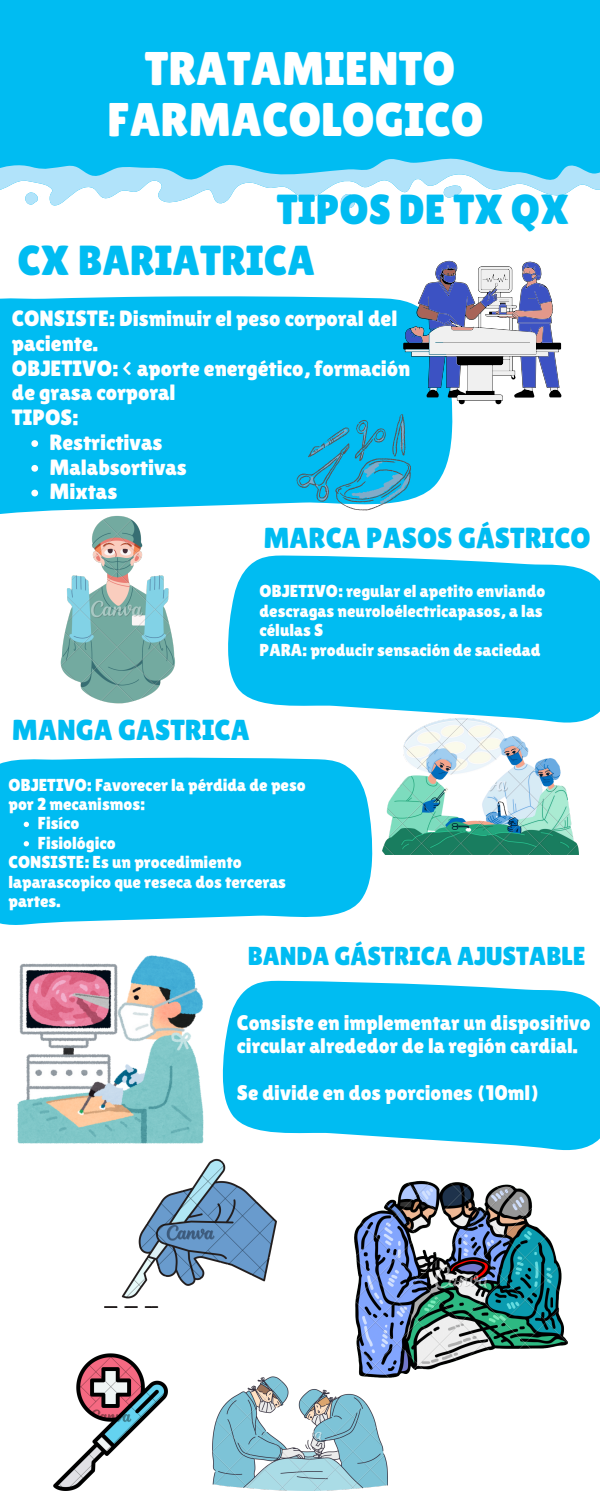
<style>
.page{position:relative;width:600px;height:1500px;background:#fff}
.page>*{position:absolute;margin:0;border:0;box-sizing:border-box;transform-origin:0 0}
.t1{font:47.2px/51.5px "Lilita One";color:#fff;text-align:center}
.t2{font:41.9px "Lilita One";color:#00bcf2}
.t3{font:28.9px "Lilita One";color:#00bcf2}
.t4{font:25.9px "Lilita One";color:#00bcf2}
.t5{font:22.1px/24.8px "Lilita One";color:#fff}
.t6{font:21.1px/23.2px "Lilita One";color:#fff}
.t7{font:17.3px/19.4px "Lilita One";color:#fff}
</style>
<div class="page">
<div style="left:0;top:0;width:600px;height:157px;background:#00bcf2"></div>
<svg style="left:0;top:157px;width:600px;height:52px"></svg>
<svg style="left:228px;top:555px;width:372px;height:167px;background:#19c2f3"></svg>
<svg style="left:216px;top:980px;width:384px;height:179px;fill:#00bcf2"></svg>
<div style="left:0;top:296px;width:453px;height:220px;background:#00bcf2"></div>
<svg style="left:0;top:757px;width:373px;height:168px;background:#11c0f2"></svg>
<img style="left:212px;top:1376px;width:175px;height:114px">
<img style="left:105px;top:1159px;width:172px;height:149px">
<img style="left:382px;top:714px;width:197px;height:140px">
<img style="left:354px;top:1181px;width:213px;height:196px">
<img style="left:53px;top:1353px;width:114px;height:138px">
<img style="left:60px;top:516px;width:115px;height:187px">
<img style="left:17px;top:956px;width:186px;height:187px">
<svg style="left:297px;top:414px;width:114px;height:96px;background:#24b3de"></svg>
<svg style="left:403px;top:260px;width:158px;height:144px"></svg>
<svg style="left:31px;top:440px;width:7px;height:7px"></svg>
<svg style="left:31px;top:465px;width:7px;height:7px"></svg>
<svg style="left:31px;top:490px;width:7px;height:6px"></svg>
<svg style="left:24px;top:822px;width:5px;height:5px"></svg>
<svg style="left:24px;top:841px;width:5px;height:5px"></svg>
<p class="t1" style="left:107px;top:42px;width:378px">TRATAMIENTO<br>FARMACOLOGICO</p>
<p class="t2" style="left:277px;top:186px;width:294px">TIPOS DE TX QX</p>
<p class="t2" style="left:17px;top:236px;width:299px">CX BARIATRICA</p>
<h2 class="t5" style="left:12px;top:306px;width:400px">CONSISTE: Disminuir el peso corporal del paciente.<br>OBJETIVO: &lt; aporte energético, formación de grasa corporal<br>TIPOS:</h2>
<h2 class="t5" style="left:49px;top:430px;width:115px">Restrictivas</h2>
<p class="t5" style="left:49px;top:455px;width:139px">Malabsortivas</p>
<p class="t5" style="left:49px;top:479px;width:69px">Mixtas</p>
<p class="t3" style="left:263px;top:521px;width:329px">MARCA PASOS GÁSTRICO</p>
<p class="t7" style="left:260px;top:582px;width:287px">OBJETIVO: regular el apetito enviando descragas neuroloélectricapasos, a las células S</p>
<h3 class="t7" style="left:260px;top:640px;width:283px">PARA: producir sensación de saciedad</h3>
<p class="t3" style="left:12px;top:714px;width:239px">MANGA GASTRICA</p>
<p class="t7" style="left:8px;top:775px;width:299px">OBJETIVO: Favorecer la pérdida de peso por 2 mecanismos:</p>
<p class="t7" style="left:38px;top:814px;width:43px">Fisíco</p>
<h3 class="t7" style="left:38px;top:833px;width:79px">Fisiológico</h3>
<p class="t7" style="left:8px;top:852px;width:279px">CONSISTE: Es un procedimiento laparascopico que reseca dos terceras partes.</p>
<h1 class="t4" style="left:247px;top:941px;width:340px">BANDA GÁSTRICA AJUSTABLE</h1>
<h5 class="t6" style="left:237px;top:1011px;width:355px">Consiste en implementar un dispositivo circular alrededor de la región cardial.</h5>
<p class="t6" style="left:237px;top:1081px;width:304px">Se divide en dos porciones (10ml)</p>
</div>
